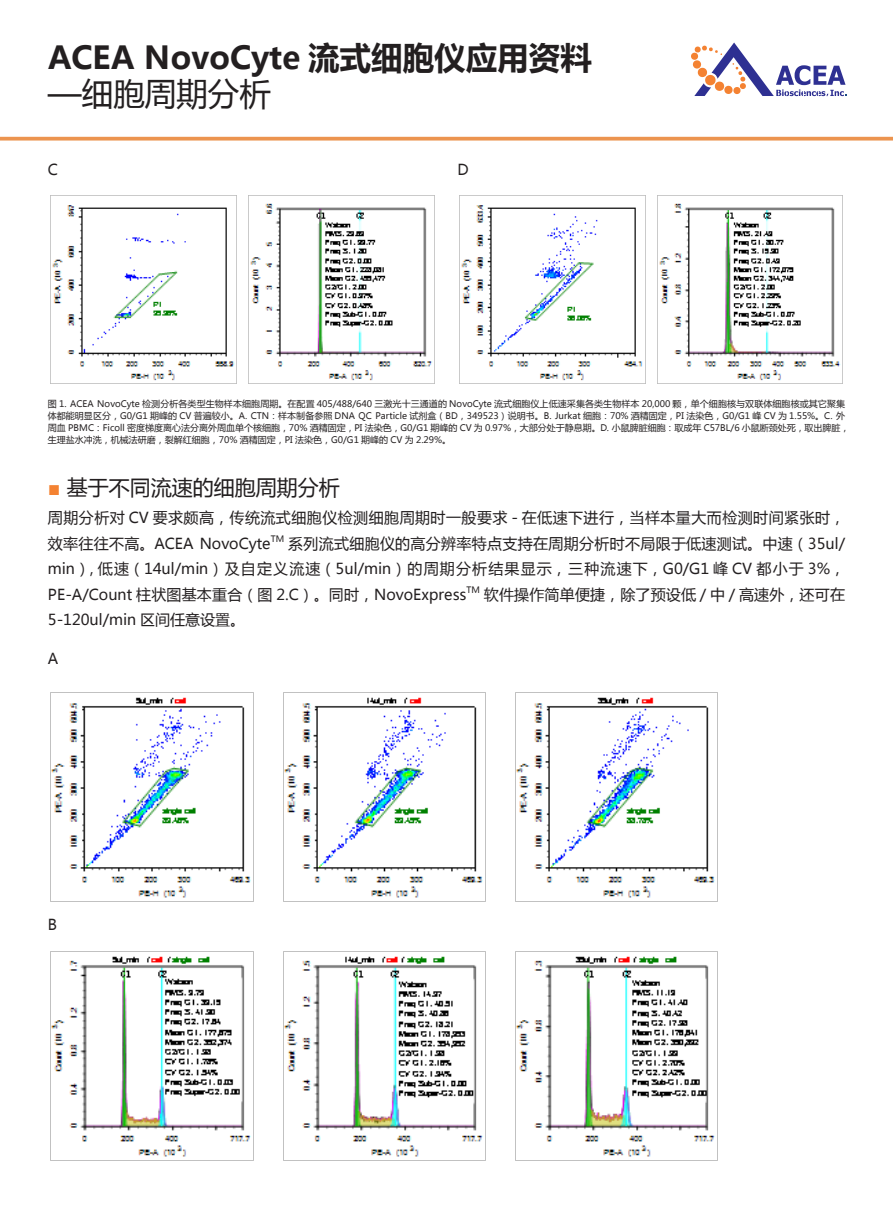
<style>
.page{position:relative;width:893px;height:1212px;background:#fff}
.page>*{position:absolute;margin:0;border:0;box-sizing:border-box;transform-origin:0 0}
.主题{font:700 31.5px/35.8px "Microsoft Ya Hei";color:#231f20}
.Tab_1{font:21px "Microsoft Ya Hei";color:#231f20}
.图表{font:15px/25.5px "Microsoft Ya Hei";letter-spacing:.01em;color:#231f20;text-align:justify}
.图表-2{font:15px/25.5px "Microsoft Ya Hei";letter-spacing:.03em;color:#231f20}
.表解{font:9px/12px "Microsoft Ya Hei";color:#231f20}
.t1{font:8.7px "Microsoft Ya Hei";color:#231f20}
.s1{font-weight:400}
.s2{color:#f48232}
</style>
<div class="page">
<svg style="left:691px;top:43px;width:155px;height:53px"></svg>
<svg style="left:0;top:137px;width:893px;height:4px;background:#eea062"></svg>
<img style="left:50px;top:195px;width:187px;height:189px">
<img style="left:248px;top:195px;width:186px;height:189px">
<img style="left:459px;top:195px;width:186px;height:189px">
<img style="left:657px;top:195px;width:186px;height:189px">
<img style="left:50px;top:692px;width:204px;height:209px">
<img style="left:283px;top:692px;width:203px;height:209px">
<img style="left:515px;top:692px;width:203px;height:209px">
<img style="left:50px;top:951px;width:204px;height:210px">
<img style="left:283px;top:951px;width:203px;height:210px">
<img style="left:515px;top:951px;width:203px;height:210px">
<p class="主题" style="left:48px;top:39px;width:545px">ACEA NovoCyte 流式细胞仪应用资料<span class="s1">—细胞周期分析</span></p>
<p class="图表" style="left:48px;top:156px;width:12px">C</p>
<p class="图表" style="left:458px;top:156px;width:13px">D</p>
<p class="表解" style="left:48px;top:398px;width:803px">图 1. ACEA NovoCyte 检测分析各类型生物样本细胞周期。在配置 405/488/640 三激光十三通道的 NovoCyte 流式细胞仪上低速采集各类生物样本 20,000 颗，单个细胞核与双联体细胞核或其它聚集体都能明显区分，G0/G1 期峰的 CV 普遍较小。A. CTN：样本制备参照 DNA QC Particle 试剂盒（BD，349523）说明书。B. Jurkat 细胞：70% 酒精固定，PI 法染色，G0/G1 峰 CV 为 1.55%。C. 外周血 PBMC：Ficoll 密度梯度离心法分离外周血单个核细胞，70% 酒精固定，PI 法染色，G0/G1 期峰的 CV 为 0.97%，大部分处于静息期。D. 小鼠脾脏细胞：取成年 C57BL/6 小鼠断颈处死，取出脾脏，生理盐水冲洗，机械法研磨，裂解红细胞，70% 酒精固定，PI 法染色，G0/G1 期峰的 CV 为 2.29%。</p>
<p class="Tab_1" style="left:48px;top:473px;width:293px"><span class="s2">■</span> 基于不同流速的细胞周期分析</p>
<p class="图表-2" style="left:48px;top:505px;width:799px">周期分析对 CV 要求颇高，传统流式细胞仪检测细胞周期时一般要求 - 在低速下进行，当样本量大而检测时间紧张时，效率往往不高。ACEA NovoCyte</p>
<p class="t1" style="left:271px;top:532px;width:15px">TM</p>
<p class="图表" style="left:48px;top:530px;width:799px;text-indent:240px">系列流式细胞仪的高分辨率特点支持在周期分析时不局限于低速测试。中速（35ul/ min）, 低速（14ul/min）及自定义流速（5ul/min）的周期分析结果显示，三种流速下，G0/G1 峰 CV 都小于 3%，PE-A/Count 柱状图基本重合（图 2.C）。同时，NovoExpress</p>
<p class="t1" style="left:467px;top:583px;width:15px">TM</p>
<p class="图表" style="left:484px;top:581px;width:363px">软件操作简单便捷，除了预设低 / 中 / 高速外，还可在</p>
<p class="图表" style="left:48px;top:607px;width:199px">5-120ul/min 区间任意设置。</p>
<p class="图表" style="left:48px;top:645px;width:12px">A</p>
<p class="图表" style="left:48px;top:911px;width:11px">B</p>
</div>
